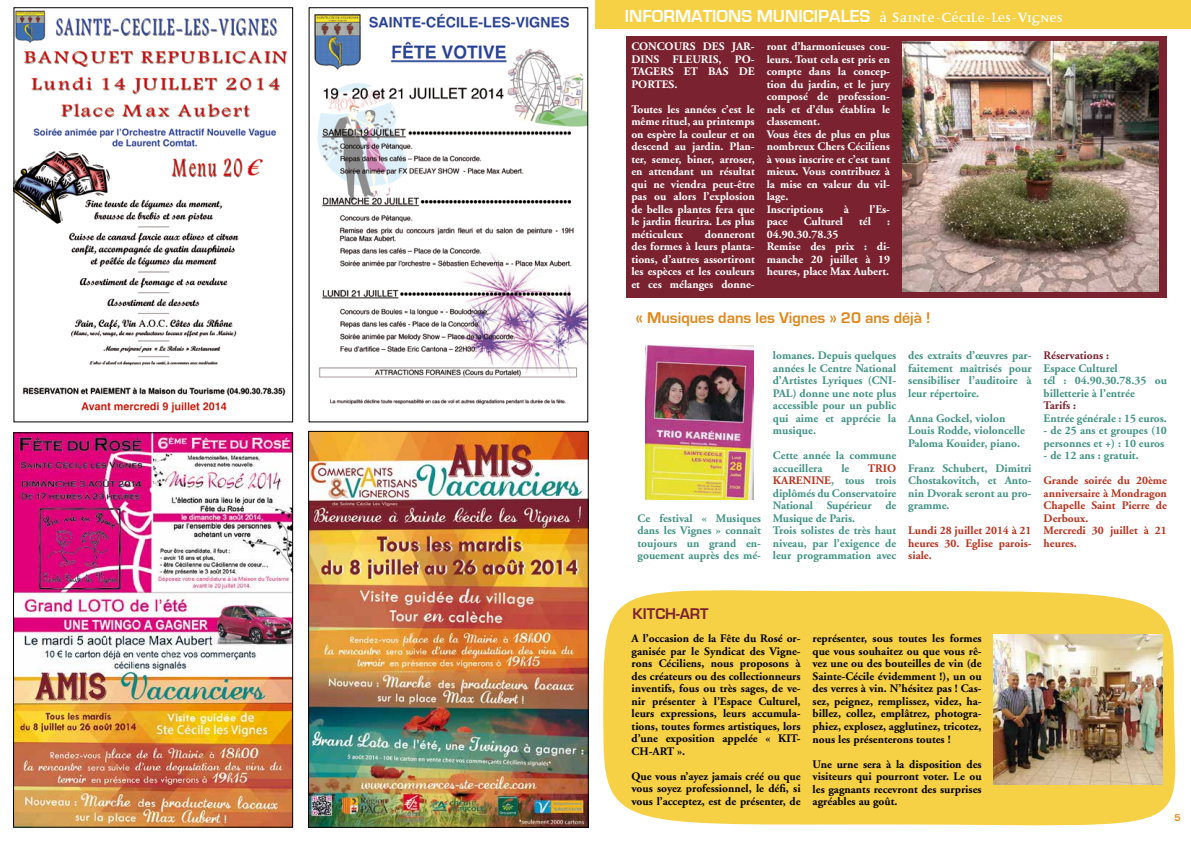
<style>
.page{position:relative;width:1191px;height:842px;background:#fff}
.page>*{position:absolute;margin:0;border:0;box-sizing:border-box;transform-origin:0 0}
.t1{font:700 18px "Eurostile";color:#fff}
.t2{font:700 16px "Eurostile";color:#e08618}
.t3{font:700 16px "Eurostile";color:#7a222f}
.t4{font:700 11.5px/12.5px "Adobe Garamond";color:#000;text-align:justify}
.t5{font:700 11.5px/12.5px "Adobe Garamond";color:#429385}
.t6{font:700 11.5px/12.5px "Adobe Garamond";color:#fff}
.t7{font:700 11.5px/12.5px "Adobe Garamond";color:#ba321f;text-align:justify}
.t8{font:700 11.5px "Adobe Garamond";color:#7a222f}
.t9{font:700 10px "Eurostile";color:#e08618}
.s1{font-family:"Disturbance"}
.s2{font-family:"Disturbance";font-size:24px}
.s3{color:#ba321f}
</style>
<div class="page">
<div style="left:595px;top:0;width:596px;height:28px;background:#f6d045"></div>
<img style="left:645px;top:346px;width:108px;height:153px">
<div style="left:603px;top:590px;width:573px;height:236px;background:#f6d045"></div>
<img style="left:993px;top:635px;width:169px;height:149px">
<svg style="left:308px;top:7px;width:281px;height:416px"></svg>
<svg style="left:13px;top:7px;width:281px;height:416px"></svg>
<img style="left:308px;top:430px;width:281px;height:398px">
<img style="left:13px;top:432px;width:281px;height:396px">
<div style="left:625px;top:36px;width:541px;height:261px;background:#7a222f"></div>
<img style="left:902px;top:42px;width:256px;height:250px">
<h1 class="t1" style="left:625px;top:6px;width:439px">Informations Mu nicipales <span class="s1">à</span> <span class="s2">S</span><span class="s1">ainte-</span><span class="s2">C</span><span class="s1">écile-les-</span><span class="s2">V</span><span class="s1">ignes</span></h1>
<p class="t6" style="left:631px;top:40px;width:17px">Concours</p>
<p class="t6" style="left:703px;top:40px;width:9px">des</p>
<p class="t6" style="left:731px;top:40px;width:24px">jar-</p>
<p class="t6" style="left:631px;top:53px;width:8px">dins</p>
<p class="t6" style="left:672px;top:53px;width:8px">fleuris</p>
<p class="t6" style="left:718px;top:53px;width:38px">, po -</p>
<p class="t6" style="left:631px;top:65px;width:8px">tagers</p>
<p class="t6" style="left:684px;top:65px;width:9px">et</p>
<p class="t6" style="left:708px;top:65px;width:8px">bas</p>
<p class="t6" style="left:738px;top:65px;width:9px">de</p>
<p class="t6" style="left:631px;top:78px;width:9px">portes</p>
<p class="t6" style="left:631px;top:72px;width:125px;line-height:25px;text-indent:43px">.<br>Toutes les années c’est le</p>
<p class="t6" style="left:631px;top:115px;width:125px;text-align:justify">même rituel, au printemps on espère la couleur et on descend au jardin. Plan&shy;ter, semer, biner, arroser, en attendant un résultat qui ne viendra peut-être pas ou alors l’explosion de belles plantes fera que le jardin fleurira. Les plus méticuleux</p>
<p class="t6" style="left:631px;top:228px;width:125px;text-align:justify;text-indent:74px">donneront des formes à leurs planta&shy;tions, d’autres assortiront les espèces et les couleurs et ces mélanges donne-</p>
<p class="t6" style="left:766px;top:40px;width:125px">ront d’harmonieuses cou&shy;leurs. Tout cela est pris en compte dans la concep&shy;tion du jardin, et le jury composé de profession&shy;nels et d’élus établira le classement.<br>Vous êtes de plus en plus nombreux Chers Céciliens à vous inscrire et c’est tant mieux. Vous contribuez à la mise en valeur du vil&shy;lage.<br>Inscriptions</p>
<p class="t6" style="left:843px;top:203px;width:7px">à</p>
<p class="t6" style="left:869px;top:203px;width:22px">l’Es-</p>
<p class="t6" style="left:766px;top:215px;width:22px">pace</p>
<p class="t6" style="left:804px;top:215px;width:41px">Culturel</p>
<p class="t6" style="left:859px;top:215px;width:13px">tél</p>
<p class="t6" style="left:887px;top:215px;width:4px">:</p>
<p class="t6" style="left:766px;top:228px;width:125px">04.90.30.78.35<br>Remise des prix : di&shy;manche 20 juillet à 19 heures, place Max Aubert.</p>
<h2 class="t2" style="left:635px;top:309px;width:296px">« Musiques dans les Vignes » 20 ans déjà !</h2>
<p class="t5" style="left:637px;top:512px;width:125px;text-align:justify">Ce festival « Musiques dans les Vignes » connaît toujours un grand en&shy;gouement auprès des mé-</p>
<p class="t5" style="left:773px;top:350px;width:125px;text-align:justify">lomanes. Depuis quelques années le Centre National d’Artistes Lyriques (CNI-PAL) donne une note plus accessible pour un public qui aime et apprécie la musique.</p>
<p class="t5" style="left:773px;top:450px;width:125px">Cette année la commune accueillera</p>
<p class="t5" style="left:841px;top:462px;width:10px">le</p>
<p class="t5" style="left:773px;top:462px;width:125px;text-indent:95px"><span class="s3">TRIO<br>KARENINE</span>, tous trois diplômés du Conservatoire<br>National Supérieur de<br>Musique de Paris.<br>Trois solistes de très haut niveau, par l’exigence de leur programmation avec</p>
<p class="t5" style="left:908px;top:350px;width:125px;text-align:justify">des extraits d’œuvres par&shy;faitement maîtrisés pour sensibiliser l’auditoire à leur répertoire.</p>
<p class="t5" style="left:908px;top:412px;width:118px">Anna Gockel, violon<br>Louis Rodde, violoncelle<br>Paloma Kouider, piano.</p>
<p class="t5" style="left:908px;top:462px;width:125px;text-align:justify">Franz Schubert, Dimitri Chostakovitch, et Anto&shy;nin Dvorak seront au pro&shy;gramme.</p>
<p class="t7" style="left:908px;top:525px;width:125px">Lundi 28 juillet 2014 à 21 heures 30. Eglise parois&shy;siale.</p>
<p class="t8" style="left:1043px;top:349px;width:67px">Réservations :</p>
<p class="t5" style="left:1043px;top:362px;width:125px">Espace Culturel<br>tél : 04.90.30.78.35 ou billetterie à l’entrée</p>
<p class="t8" style="left:1043px;top:399px;width:34px">Tarifs :</p>
<p class="t5" style="left:1043px;top:412px;width:125px">Entrée générale : 15 euros.</p>
<p class="t5" style="left:1043px;top:425px;width:125px">- de 25 ans et groupes (10 personnes et +) : 10 euros</p>
<p class="t5" style="left:1043px;top:450px;width:97px">- de 12 ans : gratuit.</p>
<p class="t7" style="left:1043px;top:475px;width:125px;text-align:left">Grande soirée du 20ème anniversaire à Mondragon<br>Chapelle Saint Pierre de<br>Derboux.<br>Mercredi 30 juillet à 21 heures.</p>
<h2 class="t3" style="left:632px;top:605px;width:78px">KITCH-ART</h2>
<p class="t4" style="left:631px;top:633px;width:171px">A l’occasion de la Fête du Rosé or&shy;ganisée par le Syndicat des Vigne&shy;rons Céciliens, nous proposons à des créateurs ou des collectionneurs inventifs, fous ou très sages, de ve&shy;nir présenter à l’Espace Culturel, leurs expressions, leurs accumula&shy;tions, toutes formes artistiques, lors d’une exposition appelée « KIT-CH-ART ».</p>
<p class="t4" style="left:631px;top:770px;width:170px">Que vous n’ayez jamais créé ou que vous soyez professionnel, le défi, si vous l’acceptez, est de présenter, de</p>
<p class="t4" style="left:812px;top:633px;width:170px">représenter, sous toutes les formes que vous souhaitez ou que vous rê&shy;vez une ou des bouteilles de vin (de Sainte-Cécile évidemment !), un ou des verres à vin. N’hésitez pas ! Cas&shy;sez, peignez, remplissez, videz, ha&shy;billez, collez, emplâtrez, photogra&shy;phiez, explosez, agglutinez, tricotez, nous les présenterons toutes !</p>
<p class="t4" style="left:812px;top:758px;width:170px">Une urne sera à la disposition des visiteurs qui pourront voter. Le ou les gagnants recevront des surprises agréables au goût.</p>
<p class="t9" style="left:1174px;top:812px;width:8px">5</p>
</div>
